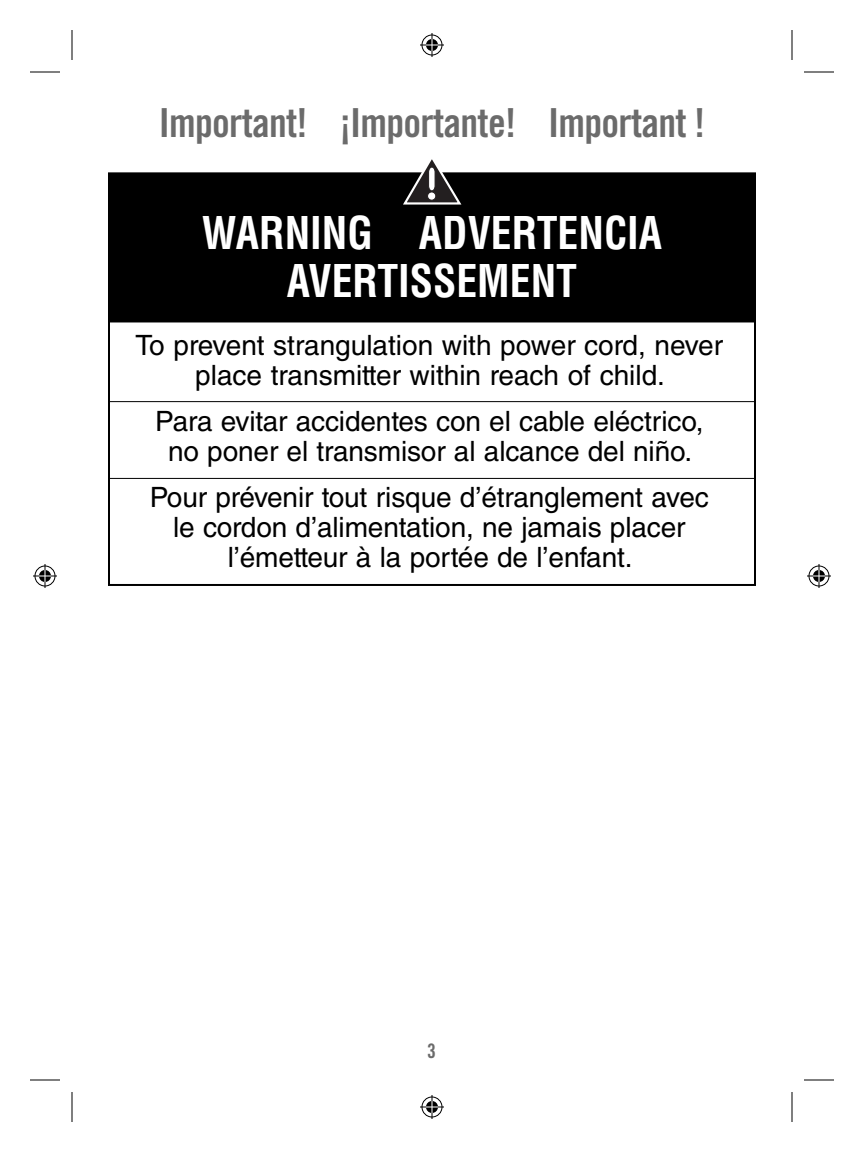
<style>
.page{position:relative;width:864px;height:1152px;background:#fff}
.page>*{position:absolute;margin:0;border:0;box-sizing:border-box;transform-origin:0 0}
.t1{font:700 condensed 44px/48px "Helvetica LT Std";color:#fff;text-align:center;scale:.95 1}
.t2{font:40px "Trade Gothic LT Std Bd Cn 20";letter-spacing:-.02em;color:#6b6b6b}
.t3{font:28px/30px "Helvetica LT Std";letter-spacing:-.005em;color:#000;text-align:center}
.t4{font:20px "Trade Gothic LT Std Bd Cn 20";color:#6b6b6b}
</style>
<div class="page">
<div style="left:109px;top:173px;width:646px;height:148px;background:#000"></div>
<div style="left:108px;top:172px;width:648px;height:150px;border:2px solid #000"></div>
<svg style="left:403px;top:159px;width:59px;height:46px"></svg>
<div style="left:427px;top:192px;width:9px;height:8px;background:#fff;border:1px solid #231f20;border-radius:50%"></div>
<hr style="left:108px;top:401px;width:648px;height:1px;background:#000">
<hr style="left:108px;top:478px;width:648px;height:1px;background:#000">
<hr style="left:30px;top:72px;width:30px;height:1px;background:#000">
<hr style="left:804px;top:72px;width:30px;height:1px;background:#000">
<hr style="left:30px;top:1080px;width:30px;height:1px;background:#000">
<hr style="left:804px;top:1080px;width:30px;height:1px;background:#000">
<hr style="left:72px;top:30px;width:1px;height:30px;background:#000">
<hr style="left:72px;top:1092px;width:1px;height:30px;background:#000">
<hr style="left:792px;top:30px;width:1px;height:30px;background:#000">
<hr style="left:792px;top:1092px;width:1px;height:30px;background:#000">
<svg style="left:420px;top:33px;width:24px;height:24px"></svg>
<svg style="left:420px;top:1095px;width:24px;height:24px"></svg>
<svg style="left:33px;top:564px;width:24px;height:24px"></svg>
<svg style="left:807px;top:564px;width:24px;height:24px"></svg>
<h2 class="t2" style="left:159px;top:108px;width:548px">Important! ¡Importante! Important !</h2>
<h1 class="t1" style="left:202px;top:213px;width:486px">WARNING ADVERTENCIA<br>AVERTISSEMENT</h1>
<p class="t3" style="left:136px;top:332px;width:589px">To prevent strangulation with power cord, never place transmitter within reach of child.</p>
<p class="t3" style="left:155px;top:408px;width:550px">Para evitar accidentes con el cable eléctrico, no poner el transmisor al alcance del niño.</p>
<p class="t3" style="left:150px;top:484px;width:560px">Pour prévenir tout risque d’étranglement avec le cordon d’alimentation, ne jamais placer l’émetteur à la portée de l’enfant.</p>
<p class="t4" style="left:427px;top:1044px;width:10px">3</p>
</div>
